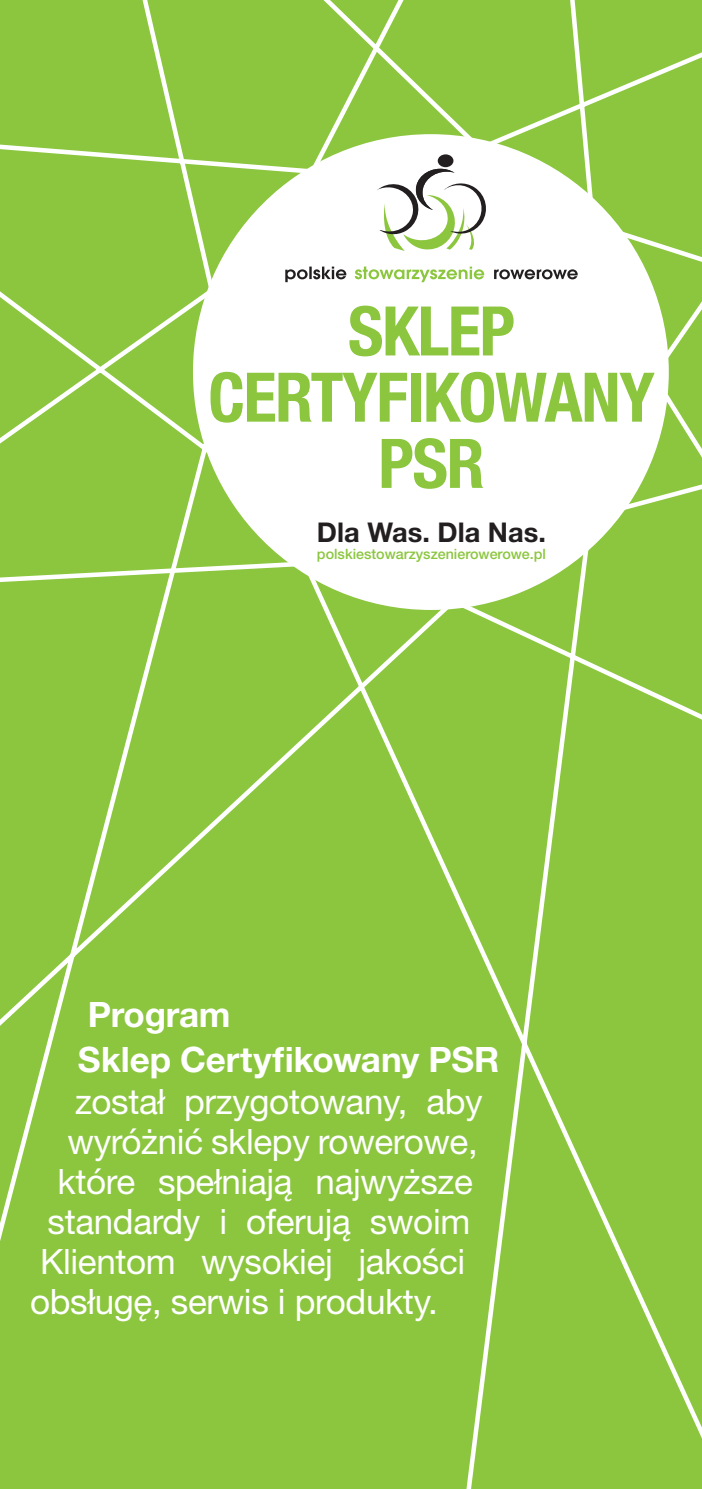
<style>
.page{position:relative;width:702px;height:1489px;background:#fff}
.page>*{position:absolute;margin:0;border:0;box-sizing:border-box;transform-origin:0 0}
.t1{font:700 condensed 68.5px "Helvetica Neue LT Pro";letter-spacing:-.02em;color:#8bc63e}
.t2{font:35px "Helvetica Neue LT Pro";letter-spacing:-.01em;color:#fff}
.t3{font:700 35px "Helvetica Neue LT Pro";letter-spacing:-.01em;color:#fff}
.t4{font:700 27.25px "Helvetica Neue LT Pro";color:#231f20}
.t5{font:500 14.25px "Helvetica Neue LT Pro";color:#8bc63e}
</style>
<div class="page">
<div style="left:0;top:0;width:702px;height:1488px;background:#8bc63e"></div>
<div style="left:193px;top:134px;width:475px;height:476px;background:#fff;border-radius:50%"></div>
<svg style="left:285px;top:266px;width:61px;height:16px"></svg>
<svg style="left:355px;top:266px;width:129px;height:16px"></svg>
<svg style="left:494px;top:269px;width:83px;height:10px"></svg>
<div style="left:437px;top:154px;width:16px;height:13px;background:#231f20;border-radius:50%"></div>
<svg style="left:377px;top:169px;width:109px;height:82px"></svg>
<p class="t1" style="left:348px;top:289px;width:168px">SKLEP</p>
<p class="t1" style="left:208px;top:356px;width:448px">CERTYFIKOWANY</p>
<p class="t1" style="left:378px;top:422px;width:108px">PSR</p>
<p class="t4" style="left:317px;top:515px;width:230px">Dla Was. Dla Nas.</p>
<p class="t5" style="left:317px;top:545px;width:230px">polskiestowarzyszenierowerowe.pl</p>
<p class="t3" style="left:88px;top:992px;width:144px">Program</p>
<p class="t3" style="left:78px;top:1037px;width:423px">Sklep Certyfikowany PSR</p>
<p class="t2" style="left:75px;top:1080px;width:409px">został przygotowany, aby</p>
<p class="t2" style="left:68px;top:1120px;width:412px">wyróżnić sklepy rowerowe,</p>
<p class="t2" style="left:58px;top:1160px;width:417px">które spełniają najwyższe</p>
<p class="t2" style="left:48px;top:1200px;width:424px">standardy i oferują swoim</p>
<p class="t2" style="left:40px;top:1240px;width:427px">Klientom wysokiej jakości</p>
<p class="t2" style="left:30px;top:1280px;width:409px">obsługę, serwis i produkty.</p>
</div>
